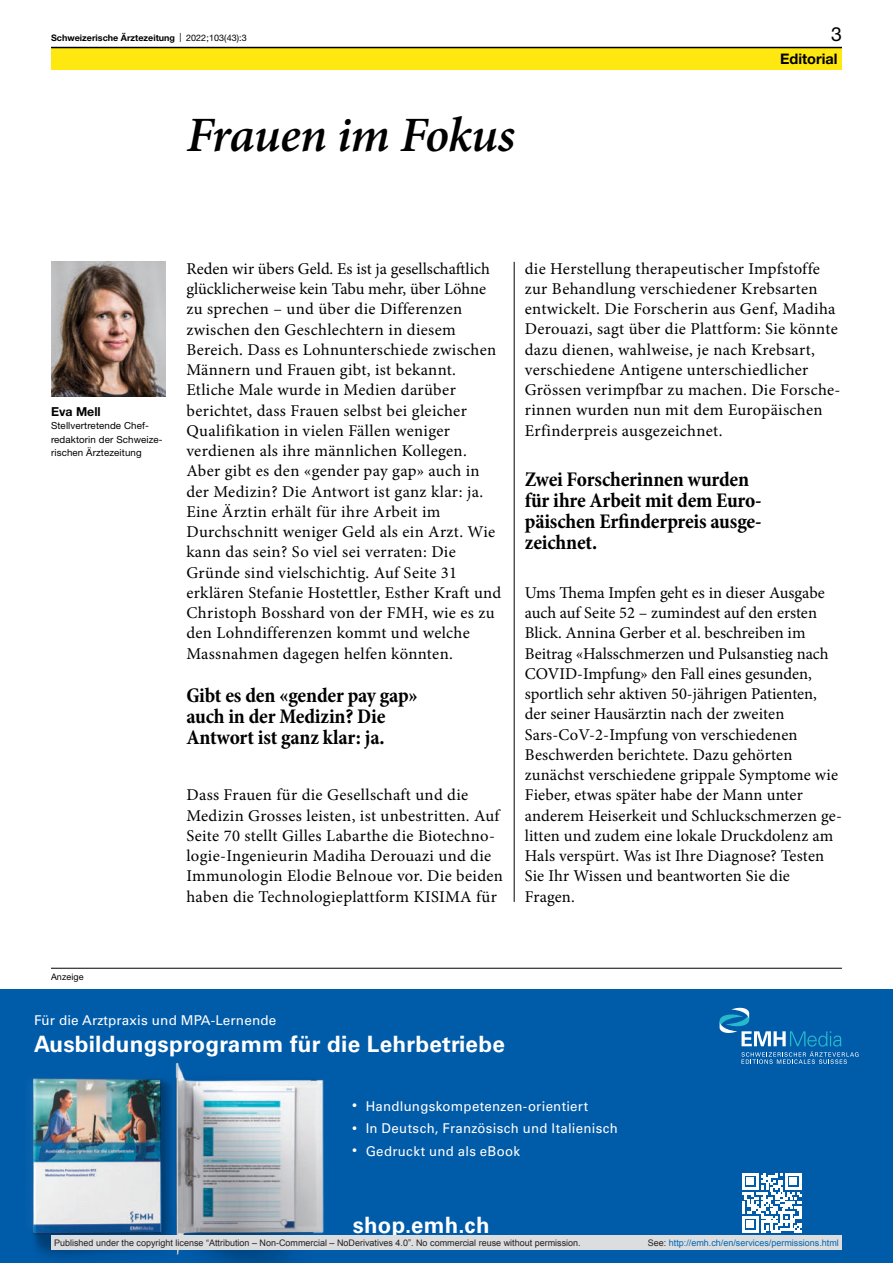
<style>
.page{position:relative;width:893px;height:1263px;background:#fff}
.page>*{position:absolute;margin:0;border:0;box-sizing:border-box;transform-origin:0 0}
.article-title-33-ser{font:italic 600 49.5px "Minion Pro";letter-spacing:-.02em;color:#000}
.t1{font:700 22.5px "Univers LT Std";letter-spacing:.01em;color:#fff}
.quote{font:700 condensed 21px/21px "Minion Pro";letter-spacing:-.01em;color:#000}
.t2{font:19.5px "Helvetica Neue LT Pro";color:#000}
.paragraph-left-large{font:16.5px/20.2px "Minion Pro";letter-spacing:.015em;color:#000}
.t3{font:700 14.55px "Helvetica Neue LT Pro";color:#000}
.t4{font:13.5px "Univers LT Std";letter-spacing:.02em;color:#fff}
.authors{font:700 12.3px "Helvetica Neue LT Pro";color:#000}
.affiliations{font:9.75px/13.5px "Helvetica Neue LT Pro";letter-spacing:.01em;color:#000}
.t5{font:9px "Arial";color:#231f20}
.t6{font:9px "Arial";color:#0066b3}
.t7{font:700 9px "Helvetica Neue LT Pro";color:#000}
.t8{font:9px "Helvetica Neue LT Pro";letter-spacing:.01em;color:#000}
.s1{font-weight:400}
.s2{font-size:10.5px}
.s3{color:#231f20}
</style>
<div class="page">
<hr style="left:514px;top:262px;width:1px;height:640px;background:#000">
<img style="left:51px;top:261px;width:114px;height:135px">
<div style="left:0;top:989px;width:893px;height:274px;background:#005ba9"></div>
<img style="left:31px;top:1064px;width:293px;height:199px">
<svg style="left:742px;top:1173px;width:60px;height:60px"></svg>
<hr style="left:742px;top:1230px;width:17px;height:3px;background:#fff">
<div style="left:747px;top:1221px;width:7px;height:7px;background:#fff"></div>
<svg style="left:720px;top:1008px;width:138px;height:56px"></svg>
<hr style="left:51px;top:968px;width:791px;height:1px;background:#000">
<div style="left:51px;top:47px;width:791px;height:23px;background:#ffe80f"></div>
<hr style="left:51px;top:47px;width:791px;height:1px;background:#000">
<div style="left:51px;top:1235px;width:791px;height:15px;background:#dcdddf"></div>
<p class="t7" style="left:51px;top:32px;width:197px">Schweizerische Ärztezeitung <span class="s1">| 2022;103(43):3</span></p>
<p class="t2" style="left:831px;top:22px;width:12px">3</p>
<p class="article-title-33-ser" style="left:186px;top:100px;width:330px">Frauen im Fokus</p>
<p class="t3" style="left:780px;top:49px;width:59px">Editorial</p>
<p class="authors" style="left:51px;top:403px;width:51px">Eva Mell</p>
<p class="affiliations" style="left:51px;top:419px;width:113px">Stellvertretende Chef&shy;redaktorin der Schweize&shy;rischen Ärztezeitung</p>
<p class="paragraph-left-large" style="left:186px;top:258px;width:316px">Reden wir übers Geld. Es ist ja gesellschaftlich glücklicherweise kein Tabu mehr, über Löhne zu sprechen – und über die Differenzen zwischen den Geschlechtern in diesem Bereich. Dass es Lohnunterschiede zwischen Männern und Frauen gibt, ist bekannt.<br>Etliche Male wurde in Medien darüber berichtet, dass Frauen selbst bei gleicher Qualifikation in vielen Fällen weniger verdienen als ihre männlichen Kollegen.<br>Aber gibt es den «gender pay gap» auch in der Medizin? Die Antwort ist ganz klar: ja.<br>Eine Ärztin erhält für ihre Arbeit im Durchschnitt weniger Geld als ein Arzt. Wie kann das sein? So viel sei verraten: Die Gründe sind vielschichtig. Auf Seite 31 erklären Stefanie Hostettler, Esther Kraft und Christoph Bosshard von der FMH, wie es zu den Lohndifferenzen kommt und welche Massnahmen dagegen helfen könnten.</p>
<p class="quote" style="left:186px;top:686px;width:233px">Gibt es den «gender pay gap» auch in der Medizin? Die<br>Antwort ist ganz klar: ja.</p>
<p class="paragraph-left-large" style="left:186px;top:785px;width:318px">Dass Frauen für die Gesellschaft und die Medizin Grosses leisten, ist unbestritten. Auf Seite 70 stellt Gilles Labarthe die Biotechno&shy;logie-Ingenieurin Madiha Derouazi und die Immunologin Elodie Belnoue vor. Die beiden haben die Technologieplattform KISIMA für</p>
<p class="paragraph-left-large" style="left:525px;top:258px;width:317px">die Herstellung therapeutischer Impfstoffe zur Behandlung verschiedener Krebsarten entwickelt. Die Forscherin aus Genf, Madiha Derouazi, sagt über die Plattform: Sie könnte dazu dienen, wahlweise, je nach Krebsart, verschiedene Antigene unterschiedlicher Grössen verimpfbar zu machen. Die Forsche&shy;rinnen wurden nun mit dem Europäischen Erfinderpreis ausgezeichnet.</p>
<p class="quote" style="left:525px;top:470px;width:238px">Zwei Forscherinnen wurden für ihre Arbeit mit dem Euro&shy;päischen Erfinderpreis ausge&shy;zeichnet.</p>
<p class="paragraph-left-large" style="left:525px;top:582px;width:319px">Ums Thema Impfen geht es in dieser Ausgabe auch auf Seite 52 – zumindest auf den ersten Blick. Annina Gerber et al. beschreiben im Beitrag «Halsschmerzen und Pulsanstieg nach COVID-Impfung» den Fall eines gesunden, sportlich sehr aktiven 50-jährigen Patienten, der seiner Hausärztin nach der zweiten Sars-CoV-2-Impfung von verschiedenen Beschwerden berichtete. Dazu gehörten zunächst verschiedene grippale Symptome wie Fieber, etwas später habe der Mann unter anderem Heiserkeit und Schluckschmerzen ge&shy;litten und zudem eine lokale Druckdolenz am Hals verspürt. Was ist Ihre Diagnose? Testen Sie Ihr Wissen und beantworten Sie die Fragen.</p>
<p class="t8" style="left:51px;top:971px;width:34px">Anzeige</p>
<p class="t4" style="left:34px;top:1012px;width:244px">Für die Arztpraxis und MPA-Lernende</p>
<p class="t1" style="left:34px;top:1030px;width:472px">Ausbildungsprogramm für die Lehrbetriebe</p>
<p class="t4" style="left:353px;top:1098px;width:237px"><span class="s2">•</span> Handlungskompetenzen-orientiert</p>
<p class="t4" style="left:353px;top:1120px;width:266px"><span class="s2">•</span> In Deutsch, Französisch und Italienisch</p>
<p class="t4" style="left:353px;top:1143px;width:169px"><span class="s2">•</span> Gedruckt und als eBook</p>
<p class="t1" style="left:353px;top:1211px;width:138px">shop.emh.ch</p>
<p class="t5" style="left:54px;top:1237px;width:528px">Published under the copyright license “Attribution – Non-Commercial – NoDerivatives 4.0”. No commercial reuse without permission.</p>
<p class="t6" style="left:648px;top:1237px;width:193px"><span class="s3">See:</span> http://emh.ch/en/services/permissions.html</p>
</div>
